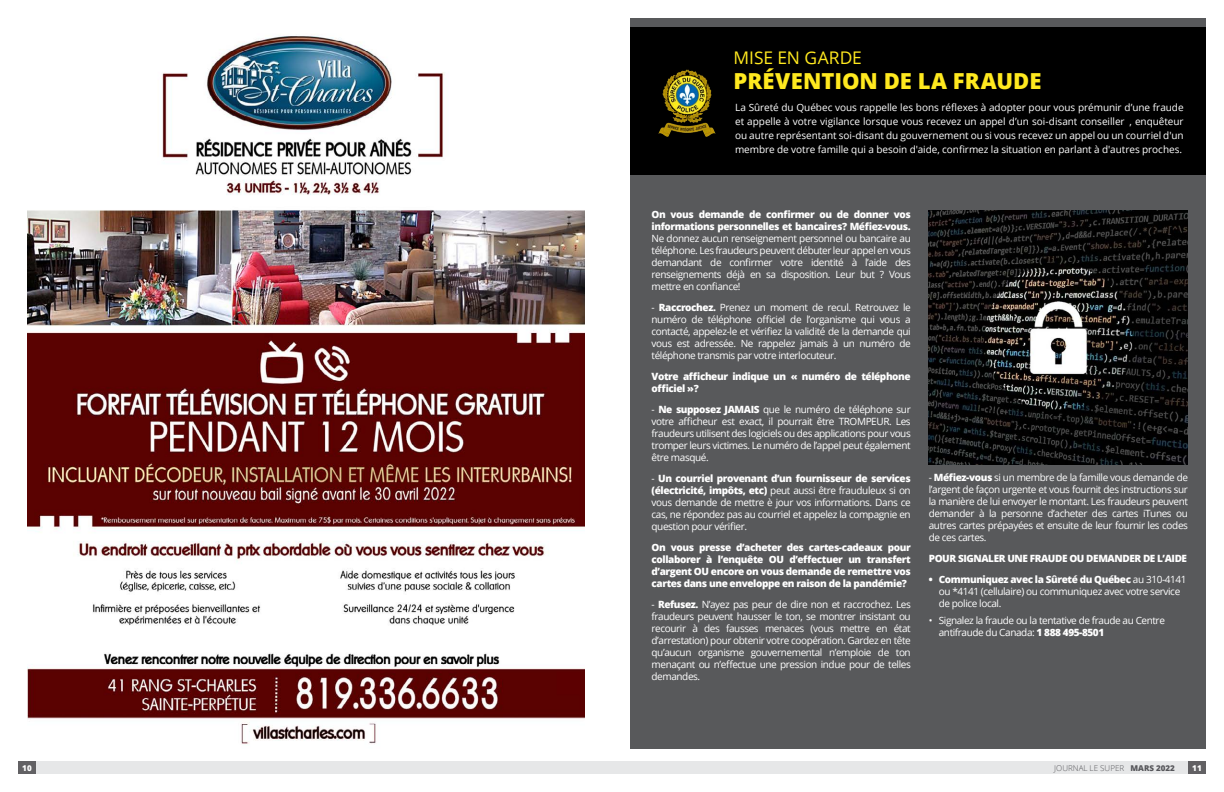
<style>
.page{position:relative;width:1224px;height:792px;background:#fff}
.page>*{position:absolute;margin:0;border:0;box-sizing:border-box;transform-origin:0 0}
.t1{font:800 22.1px "Open Sans";color:#ffe91f}
.t2{font:17.4px "Open Sans";letter-spacing:-.005em;color:#ffe91f}
.t3{font:10px/12px "Open Sans";letter-spacing:-.04em;color:#fff;text-align:justify}
.t4{font:800 10px/12px "Open Sans";letter-spacing:-.04em;color:#fff}
.t5{font:300 8px "Open Sans";color:#56565a}
.t6{font:800 8px "Open Sans";color:#fff}
.s1{font-weight:800}
</style>
<div class="page">
<img style="left:27px;top:36px;width:558px;height:708px">
<div style="left:630px;top:18px;width:576px;height:730px;background:#58595b"></div>
<div style="left:630px;top:28px;width:576px;height:147px;background:#000"></div>
<img style="left:658px;top:70px;width:58px;height:66px">
<img style="left:929px;top:210px;width:259px;height:254px">
<div style="left:18px;top:761px;width:18px;height:13px;background:#626164"></div>
<div style="left:1188px;top:761px;width:18px;height:13px;background:#626164"></div>
<div style="left:36px;top:761px;width:576px;height:13px;background:#e6e7e8"></div>
<div style="left:612px;top:761px;width:576px;height:13px;background:#e6e7e8"></div>
<h2 class="t2" style="left:734px;top:45px;width:130px">MISE EN GARDE</h2>
<h1 class="t1" style="left:734px;top:64px;width:309px">PRÉVENTION DE LA FRAUDE</h1>
<p class="t3" style="left:735px;top:100px;width:450px;line-height:14px">La Sûreté du Québec vous rappelle les bons réflexes à adopter pour vous prémunir d’une fraude et appelle à votre vigilance lorsque vous recevez un appel d’un soi-disant conseiller , enquêteur ou autre représentant soi-disant du gouvernement ou si vous recevez un appel ou un courriel d'un membre de votre famille qui a besoin d'aide, confirmez la situation en parlant à d'autres proches.</p>
<p class="t4" style="left:652px;top:208px;width:261px">On vous demande de confirmer ou de donner vos informations personnelles et bancaires? Méfiez-vous.</p>
<p class="t3" style="left:652px;top:232px;width:261px">Ne donnez aucun renseignement personnel ou bancaire au téléphone. Les fraudeurs peuvent débuter leur appel en vous demandant de confirmer votre identité à l’aide des renseignements déjà en sa disposition. Leur but ? Vous mettre en confiance!</p>
<p class="t3" style="left:652px;top:301px;width:261px">- <span class="s1">Raccrochez.</span> Prenez un moment de recul. Retrouvez le numéro de téléphone officiel de l’organisme qui vous a contacté, appelez-le et vérifiez la validité de la demande qui vous est adressée. Ne rappelez jamais à un numéro de téléphone transmis par votre interlocuteur.</p>
<p class="t4" style="left:652px;top:370px;width:261px">Votre afficheur indique un « numéro de téléphone officiel »?</p>
<p class="t3" style="left:652px;top:403px;width:261px">- <span class="s1">Ne supposez JAMAIS</span> que le numéro de téléphone sur votre afficheur est exact, il pourrait être TROMPEUR. Les fraudeurs utilisent des logiciels ou des applications pour vous tromper leurs victimes. Le numéro de l’appel peut également être masqué.</p>
<p class="t3" style="left:652px;top:472px;width:261px">- <span class="s1">Un courriel provenant d’un fournisseur de services (électricité, impôts, etc)</span> peut aussi être frauduleux si on vous demande de mettre è jour vos informations. Dans ce cas, ne répondez pas au courriel et appelez la compagnie en question pour vérifier.</p>
<p class="t4" style="left:652px;top:541px;width:261px;text-align:justify">On vous presse d’acheter des cartes-cadeaux pour collaborer à l’enquête OU d’effectuer un transfert d’argent OU encore on vous demande de remettre vos cartes dans une enveloppe en raison de la pandémie?</p>
<p class="t3" style="left:652px;top:598px;width:261px">- <span class="s1">Refusez.</span> N’ayez pas peur de dire non et raccrochez. Les fraudeurs peuvent hausser le ton, se montrer insistant ou recourir à des fausses menaces (vous mettre en état d’arrestation) pour obtenir votre coopération. Gardez en tête qu’aucun organisme gouvernemental n’emploie de ton menaçant ou n’effectue une pression indue pour de telles demandes.</p>
<p class="t3" style="left:929px;top:472px;width:261px">- <span class="s1">Méfiez-vous</span> si un membre de la famille vous demande de l’argent de façon urgente et vous fournit des instructions sur la manière de lui envoyer le montant. Les fraudeurs peuvent demander à la personne d’acheter des cartes iTunes ou autres cartes prépayées et ensuite de leur fournir les codes de ces cartes.</p>
<p class="t4" style="left:929px;top:552px;width:260px">POUR SIGNALER UNE FRAUDE OU DEMANDER DE L’AIDE</p>
<p class="t3" style="left:939px;top:574px;width:249px;text-align:left;text-indent:-10px"><span class="s1">• Communiquez avec la Sûreté du Québec</span> au 310-4141 ou *4141 (cellulaire) ou communiquez avec votre service de police local.</p>
<p class="t3" style="left:939px;top:614px;width:228px;text-indent:-10px">• Signalez la fraude ou la tentative de fraude au Centre antifraude du Canada: <span class="s1">1 888 495-8501</span></p>
<p class="t6" style="left:22px;top:762px;width:11px">10</p>
<p class="t5" style="left:1054px;top:762px;width:122px">JOURNAL LE SUPER <span class="s1">MARS 2022</span></p>
<p class="t6" style="left:1192px;top:762px;width:11px">11</p>
</div>
